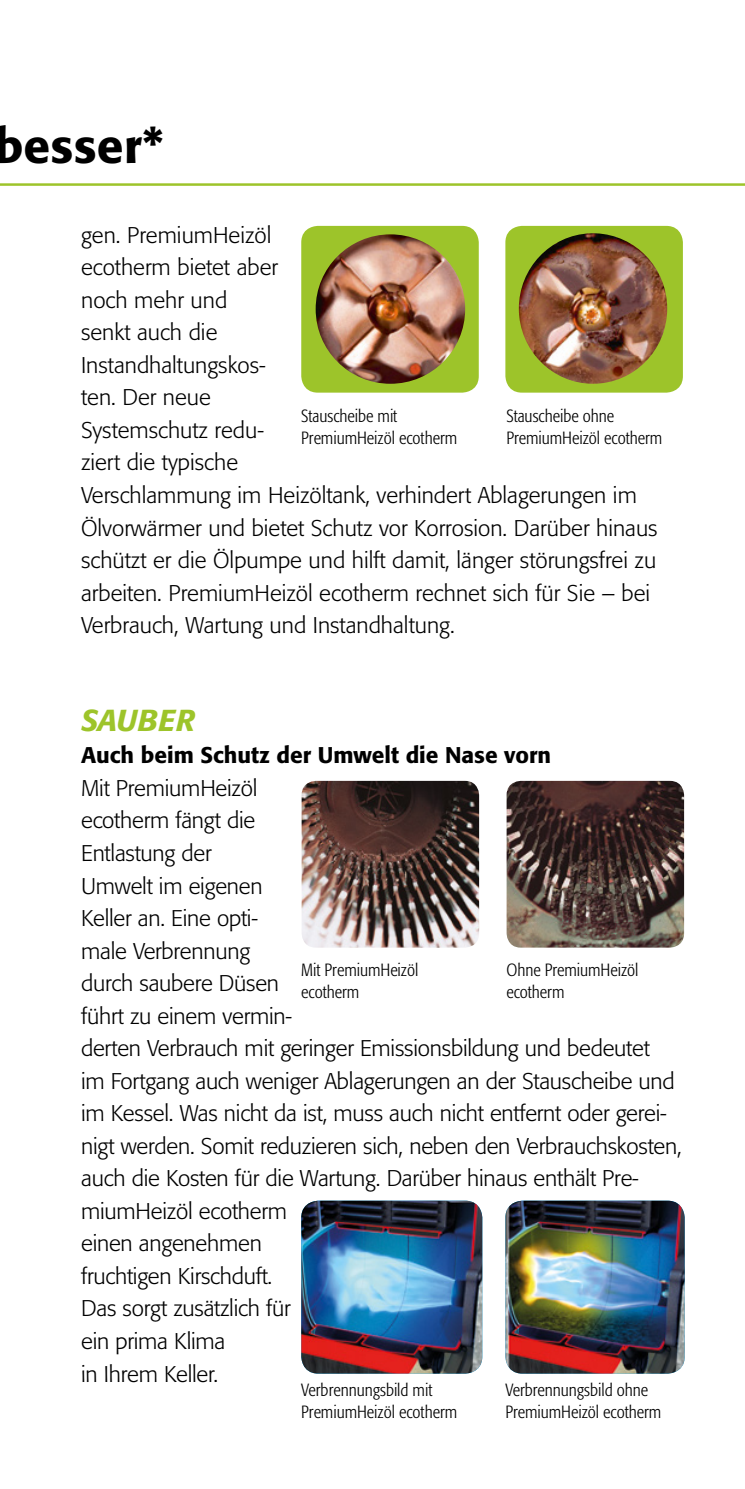
<style>
.page{position:relative;width:745px;height:1489px;background:#fff}
.page>*{position:absolute;margin:0;border:0;box-sizing:border-box;transform-origin:0 0}
.t1{font:500 47.5px "Formata";letter-spacing:.01em;color:#000}
.t2{font:italic 500 30px "Formata";letter-spacing:.02em;color:#9dc42a}
.t3{font:300 22.5px/32.5px "Formata";letter-spacing:-.01em;color:#000}
.t4{font:500 22.5px "Formata";color:#000}
.t5{font:300 condensed 17.5px/22.5px "Formata";color:#000}
</style>
<div class="page">
<hr style="left:0;top:183px;width:744px;height:3px;background:#9dc42a">
<img style="left:301px;top:780px;width:178px;height:167px">
<img style="left:506px;top:780px;width:177px;height:167px">
<img style="left:301px;top:1200px;width:181px;height:173px">
<div style="left:301px;top:226px;width:177px;height:166px;background:#9dc42a;border-radius:17px"></div>
<img style="left:315px;top:234px;width:150px;height:150px;border-radius:75px">
<div style="left:505px;top:226px;width:177px;height:166px;background:#9dc42a;border-radius:17px"></div>
<img style="left:518px;top:233px;width:148px;height:151px">
<img style="left:505px;top:1200px;width:179px;height:173px">
<h1 class="t1" style="left:-6px;top:117px;width:171px">besser*</h1>
<p class="t3" style="left:81px;top:219px;width:577px">gen. PremiumHeizöl<br>ecotherm bietet aber<br>noch mehr und<br>senkt auch die<br>Instandhaltungskos-<br>ten. Der neue<br>Systemschutz redu-<br>ziert die typische<br>Verschlammung im Heizöltank, verhindert Ablagerungen im<br>Ölvorwärmer und bietet Schutz vor Korrosion. Darüber hinaus schützt er die Ölpumpe und hilft damit, länger störungsfrei zu arbeiten. PremiumHeizöl ecotherm rechnet sich für Sie – bei<br>Verbrauch, Wartung und Instandhaltung.</p>
<p class="t5" style="left:301px;top:404px;width:157px">Stauscheibe mit<br>PremiumHeizöl ecotherm</p>
<p class="t5" style="left:506px;top:404px;width:157px">Stauscheibe ohne<br>PremiumHeizöl ecotherm</p>
<h2 class="t2" style="left:81px;top:701px;width:115px">SAUBER</h2>
<p class="t4" style="left:81px;top:741px;width:471px">Auch beim Schutz der Umwelt die Nase vorn</p>
<p class="t3" style="left:81px;top:772px;width:601px">Mit PremiumHeizöl<br>ecotherm fängt die<br>Entlastung der<br>Umwelt im eigenen<br>Keller an. Eine opti-<br>male Verbrennung<br>durch saubere Düsen<br>führt zu einem vermin-<br>derten Verbrauch mit geringer Emissionsbildung und bedeutet<br>im Fortgang auch weniger Ablagerungen an der Stauscheibe und im Kessel. Was nicht da ist, muss auch nicht entfernt oder gerei&shy;nigt werden. Somit reduzieren sich, neben den Verbrauchskosten, auch die Kosten für die Wartung. Darüber hinaus enthält Pre&shy;miumHeizöl ecotherm<br>einen angenehmen<br>fruchtigen Kirschduft.<br>Das sorgt zusätzlich für<br>ein prima Klima<br>in Ihrem Keller.</p>
<p class="t5" style="left:301px;top:958px;width:119px">Mit PremiumHeizöl ecotherm</p>
<p class="t5" style="left:506px;top:958px;width:134px">Ohne PremiumHeizöl ecotherm</p>
<p class="t5" style="left:301px;top:1378px;width:157px">Verbrennungsbild mit<br>PremiumHeizöl ecotherm</p>
<p class="t5" style="left:505px;top:1378px;width:157px">Verbrennungsbild ohne<br>PremiumHeizöl ecotherm</p>
</div>
